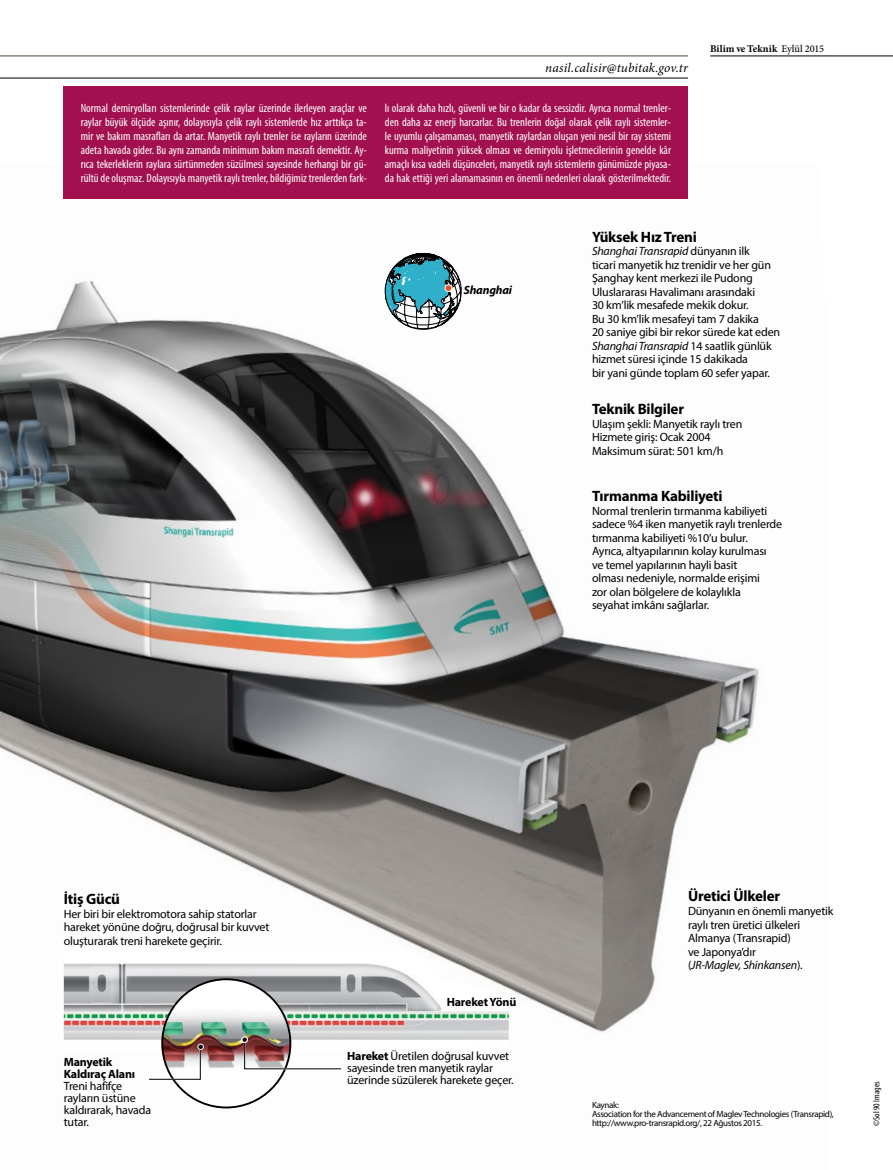
<style>
.page{position:relative;width:893px;height:1170px;background:#fff}
.page>*{position:absolute;margin:0;border:0;box-sizing:border-box;transform-origin:0 0}
.t1{font:700 15px "Myriad Pro";letter-spacing:-.015em;color:#000}
.t2{font:italic 13.2px "Minion Pro";letter-spacing:.01em;color:#000}
.t3{font:12px/13.5px "Myriad Pro";letter-spacing:-.015em;color:#000}
.t4{font:condensed 12px/14px "Myriad Pro";color:#fff;text-align:justify}
.t5{font:700 12px/12px "Myriad Pro";letter-spacing:-.015em;color:#000}
.t6{font:italic 700 12px "Myriad Pro";letter-spacing:-.015em;color:#000}
.t7{font:700 10.35px "Minion Pro";letter-spacing:.005em;color:#000}
.t8{font:9px/9px "Myriad Pro";letter-spacing:-.035em;color:#000}
.t9{font:condensed 9px "Myriad Pro";color:#000}
.s1{font-weight:500}
.s2{font-style:italic}
.s3{font-weight:700}
</style>
<div class="page">
<img style="left:0;top:166px;width:759px;height:943px">
<img style="left:64px;top:950px;width:445px;height:101px">
<div style="left:163px;top:978px;width:128px;height:129px;background:#fff;border-radius:50%"></div>
<img style="left:162px;top:998px;width:128px;height:78px">
<svg style="left:148px;top:1043px;width:55px;height:37px"></svg>
<svg style="left:242px;top:1036px;width:100px;height:33px"></svg>
<svg style="left:383px;top:252px;width:78px;height:78px"></svg>
<div style="left:445px;top:285px;width:7px;height:6px;background:#e94e1b;border-radius:50%"></div>
<div style="left:445px;top:284px;width:7px;height:8px;border:1px solid #fff;border-radius:50%"></div>
<hr style="left:0;top:78px;width:688px;height:1px;background:#000">
<hr style="left:0;top:56px;width:688px;height:1px;background:#4f4737">
<div style="left:64px;top:86px;width:624px;height:113px;background:#a2104f"></div>
<hr style="left:710px;top:56px;width:182px;height:1px;background:#000">
<p class="t2" style="left:545px;top:58px;width:144px">nasil.calisir@tubitak.gov.tr</p>
<p class="t4" style="left:81px;top:101px;width:288px">Normal demiryolları sistemlerinde çelik raylar üzerinde ilerleyen araçlar ve raylar büyük ölçüde aşınır, dolayısıyla çelik raylı sistemlerde hız arttıkça ta&shy;mir ve bakım masrafları da artar. Manyetik raylı trenler ise rayların üzerinde adeta havada gider. Bu aynı zamanda minimum bakım masrafı demektir. Ay&shy;rıca tekerleklerin raylara sürtünmeden süzülmesi sayesinde herhangi bir gü&shy;rültü de oluşmaz. Dolayısıyla manyetik raylı trenler, bildiğimiz trenlerden fark-</p>
<p class="t4" style="left:385px;top:101px;width:288px">lı olarak daha hızlı, güvenli ve bir o kadar da sessizdir. Ayrıca normal trenler&shy;den daha az enerji harcarlar. Bu trenlerin doğal olarak çelik raylı sistemler&shy;le uyumlu çalışamaması, manyetik raylardan oluşan yeni nesil bir ray sistemi kurma maliyetinin yüksek olması ve demiryolu işletmecilerinin genelde kâr amaçlı kısa vadeli düşünceleri, manyetik raylı sistemlerin günümüzde piyasa&shy;da hak ettiği yeri alamamasının en önemli nedenleri olarak gösterilmektedir.</p>
<p class="t7" style="left:710px;top:41px;width:115px">Bilim ve Teknik <span class="s1">Eylül 2015</span></p>
<p class="t6" style="left:464px;top:282px;width:50px">Shanghai</p>
<p class="t1" style="left:592px;top:227px;width:106px">Yüksek Hız Treni</p>
<p class="t3" style="left:592px;top:244px;width:190px"><span class="s2">Shanghai Transrapid</span> dünyanın ilk<br>ticari manyetik hız trenidir ve her gün Şanghay kent merkezi ile Pudong Uluslararası Havalimanı arasındaki<br>30 km’lik mesafede mekik dokur.<br>Bu 30 km’lik mesafeyi tam 7 dakika<br>20 saniye gibi bir rekor sürede kat eden <span class="s2">Shanghai Transrapid</span> 14 saatlik günlük hizmet süresi içinde 15 dakikada<br>bir yani günde toplam 60 sefer yapar.</p>
<p class="t1" style="left:592px;top:399px;width:94px">Teknik Bilgiler</p>
<p class="t3" style="left:592px;top:416px;width:152px">Ulaşım şekli: Manyetik raylı tren<br>Hizmete giriş: Ocak 2004<br>Maksimum sürat: 501 km/h</p>
<p class="t1" style="left:592px;top:486px;width:132px">Tırmanma Kabiliyeti</p>
<p class="t3" style="left:592px;top:504px;width:192px">Normal trenlerin tırmanma kabiliyeti sadece %4 iken manyetik raylı trenlerde tırmanma kabiliyeti %10’u bulur.<br>Ayrıca, altyapılarının kolay kurulması<br>ve temel yapılarının hayli basit<br>olması nedeniyle, normalde erişimi<br>zor olan bölgelere de kolaylıkla<br>seyahat imkânı sağlarlar.</p>
<p class="t1" style="left:64px;top:889px;width:58px">İtiş Gücü</p>
<p class="t3" style="left:64px;top:906px;width:207px">Her biri bir elektromotora sahip statorlar hareket yönüne doğru, doğrusal bir kuvvet oluşturarak treni harekete geçirir.</p>
<p class="t5" style="left:64px;top:1055px;width:73px">Manyetik<br>Kaldıraç Alanı</p>
<p class="t3" style="left:64px;top:1079px;width:89px;line-height:12px">Treni hafifçe rayların üstüne kaldırarak, havada tutar.</p>
<p class="t5" style="left:447px;top:995px;width:71px">Hareket Yönü</p>
<p class="t3" style="left:347px;top:1050px;width:168px;line-height:12px"><span class="s3">Hareket</span> Üretilen doğrusal kuvvet sayesinde tren manyetik raylar üzerinde süzülerek harekete geçer.</p>
<p class="t1" style="left:688px;top:886px;width:94px">Üretici Ülkeler</p>
<p class="t3" style="left:688px;top:903px;width:147px">Dünyanın en önemli manyetik raylı tren üretici ülkeleri<br>Almanya (Transrapid)<br>ve Japonya’dır<br>(<span class="s2">JR-Maglev, Shinkansen</span>).</p>
<p class="t8" style="left:592px;top:1100px;width:243px">Kaynak:<br>Association for the Advancement of Maglev Technologies (Transrapid), http://www.pro-transrapid.org/, 22 Ağustos 2015.</p>
<p class="t9" style="left:871px;top:1125px;width:46px;rotate:-90deg">©Sol 90 Images</p>
</div>
